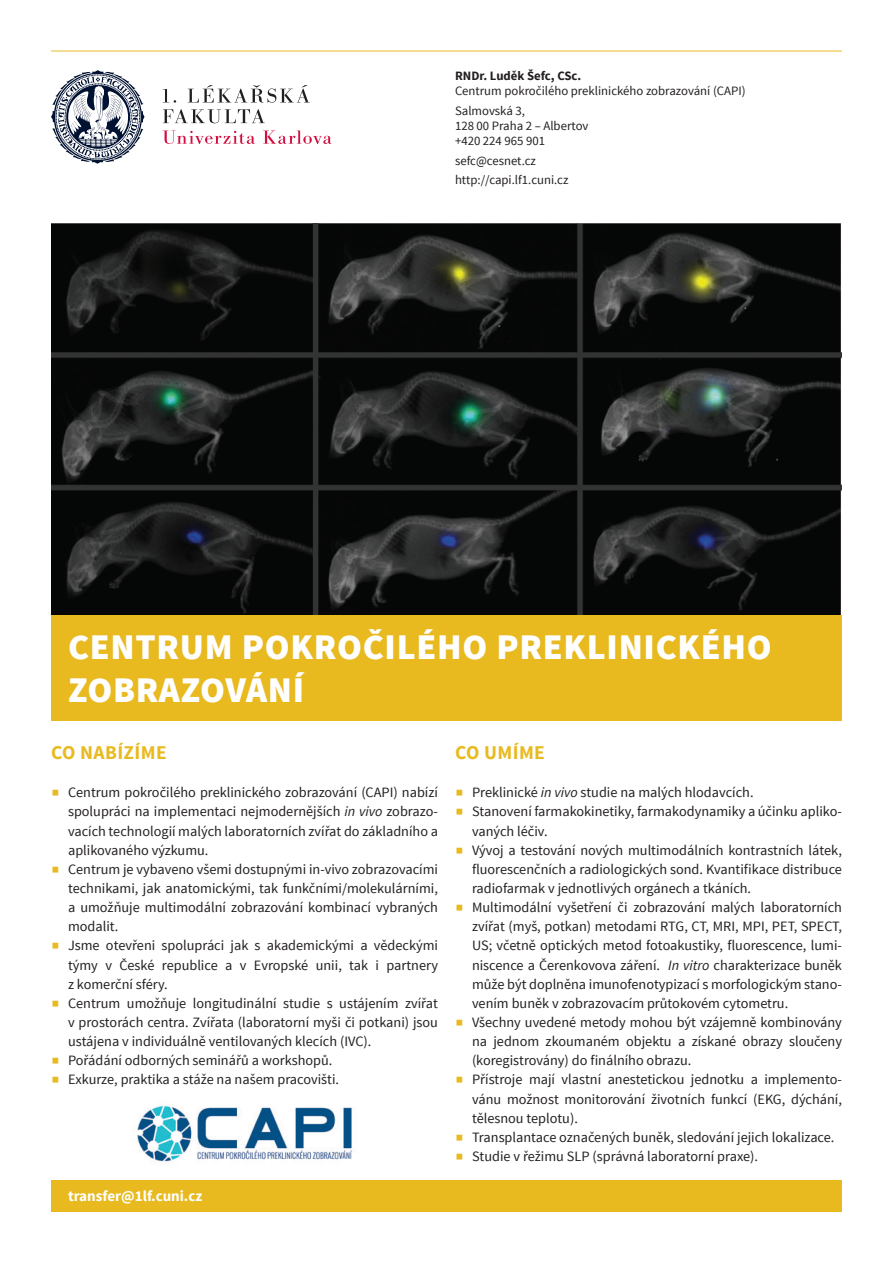
<style>
.page{position:relative;width:893px;height:1263px;background:#fff}
.page>*{position:absolute;margin:0;border:0;box-sizing:border-box;transform-origin:0 0}
.t1{font:900 36px/43.2px "Source Sans Pro";letter-spacing:.02em;color:#fff}
.t2{font:700 19.5px "Source Sans Pro";letter-spacing:.02em;color:#e8ba20}
.t3{font:700 15px "Source Sans Pro";color:#fff}
.t4{font:14.25px/19.2px "Source Sans Pro";color:#231f20;text-align:justify}
.t5{font:12.75px/19.5px "Source Sans Pro";color:#231f20}
.t6{font:700 12.75px "Source Sans Pro";color:#231f20}
.s1{font-size:28.5px;color:#e8ba20}
.s2{font-style:italic}
</style>
<div class="page">
<div style="left:51px;top:1180px;width:791px;height:32px;background:#e8ba20"></div>
<div style="left:51px;top:614px;width:791px;height:107px;background:#e8ba20"></div>
<svg style="left:51px;top:70px;width:94px;height:94px"></svg>
<svg style="left:163px;top:85px;width:147px;height:18px"></svg>
<svg style="left:163px;top:109px;width:102px;height:14px"></svg>
<svg style="left:164px;top:131px;width:167px;height:13px"></svg>
<img style="left:51px;top:223px;width:791px;height:391px">
<img style="left:137px;top:1105px;width:216px;height:57px">
<hr style="left:51px;top:51px;width:791px;height:1px;background:#e8ba20">
<p class="t6" style="left:455px;top:67px;width:128px">RNDr. Luděk Šefc, CSc.</p>
<p class="t5" style="left:455px;top:81px;width:292px">Centrum pokročilého preklinického zobrazování (CAPI)<br>Salmovská 3,</p>
<p class="t5" style="left:455px;top:118px;width:135px;line-height:15.3px">128 00 Praha 2 – Albertov +420 224 965 901</p>
<p class="t5" style="left:455px;top:151px;width:115px">sefc@cesnet.cz http://capi.lf1.cuni.cz</p>
<h1 class="t1" style="left:68px;top:626px;width:705px">CENTRUM POKROČILÉHO PREKLINICKÉHO<br>ZOBRAZOVÁNÍ</h1>
<h2 class="t2" style="left:51px;top:740px;width:117px">CO NABÍZÍME</h2>
<p class="t4" style="left:68px;top:783px;width:371px;text-indent:-17px"><span class="s1">■</span> Centrum pokročilého preklinického zobrazování (CAPI) nabízí spolupráci na implementaci nejmodernějších <span class="s2">in vivo</span> zobrazo&shy;vacích technologií malých laboratorních zvířat do základního a aplikovaného výzkumu.</p>
<p class="t4" style="left:68px;top:860px;width:371px;text-indent:-17px"><span class="s1">■</span> Centrum je vybaveno všemi dostupnými in-vivo zobrazovacími technikami, jak anatomickými, tak funkčními/molekulárními, a umožňuje multimodální zobrazování kombinací vybraných modalit.</p>
<p class="t4" style="left:68px;top:936px;width:371px;text-indent:-17px"><span class="s1">■</span> Jsme otevřeni spolupráci jak s akademickými a vědeckými týmy v České republice a v Evropské unii, tak i partnery z komerční sféry.</p>
<p class="t4" style="left:68px;top:994px;width:371px;text-indent:-17px"><span class="s1">■</span> Centrum umožňuje longitudinální studie s ustájením zvířat v prostorách centra. Zvířata (laboratorní myši či potkani) jsou ustájena v individuálně ventilovaných klecích (IVC).</p>
<p class="t4" style="left:51px;top:1051px;width:283px"><span class="s1">■</span> Pořádání odborných seminářů a workshopů.</p>
<p class="t4" style="left:51px;top:1070px;width:290px"><span class="s1">■</span> Exkurze, praktika a stáže na našem pracovišti.</p>
<p class="t3" style="left:68px;top:1186px;width:136px">transfer@1lf.cuni.cz</p>
<h2 class="t2" style="left:455px;top:740px;width:91px">CO UMÍME</h2>
<p class="t4" style="left:455px;top:783px;width:300px"><span class="s1">■</span> Preklinické <span class="s2">in vivo</span> studie na malých hlodavcích.</p>
<p class="t4" style="left:472px;top:802px;width:371px;text-indent:-17px"><span class="s1">■</span> Stanovení farmakokinetiky, farmakodynamiky a účinku apliko&shy;vaných léčiv.</p>
<p class="t4" style="left:472px;top:841px;width:371px;text-indent:-17px"><span class="s1">■</span> Vývoj a testování nových multimodálních kontrastních látek, fluorescenčních a radiologických sond. Kvantifikace distribuce radiofarmak v jednotlivých orgánech a tkáních.</p>
<p class="t4" style="left:472px;top:898px;width:371px;text-indent:-17px"><span class="s1">■</span> Multimodální vyšetření či zobrazování malých laboratorních zvířat (myš, potkan) metodami RTG, CT, MRI, MPI, PET, SPECT, US; včetně optických metod fotoakustiky, fluorescence, lumi&shy;niscence a Čerenkovova záření. <span class="s2">In vitro</span> charakterizace buněk může být doplněna imunofenotypizací s morfologickým stano&shy;vením buněk v zobrazovacím průtokovém cytometru.</p>
<p class="t4" style="left:472px;top:1013px;width:371px;text-indent:-17px"><span class="s1">■</span> Všechny uvedené metody mohou být vzájemně kombinovány na jednom zkoumaném objektu a získané obrazy sloučeny (koregistrovány) do finálního obrazu.</p>
<p class="t4" style="left:472px;top:1070px;width:371px;text-indent:-17px"><span class="s1">■</span> Přístroje mají vlastní anestetickou jednotku a implemento&shy;vánu možnost monitorování životních funkcí (EKG, dýchání, tělesnou teplotu).</p>
<p class="t4" style="left:455px;top:1128px;width:381px"><span class="s1">■</span> Transplantace označených buněk, sledování jejich lokalizace.</p>
<p class="t4" style="left:455px;top:1147px;width:305px"><span class="s1">■</span> Studie v řežimu SLP (správná laboratorní praxe).</p>
</div>
